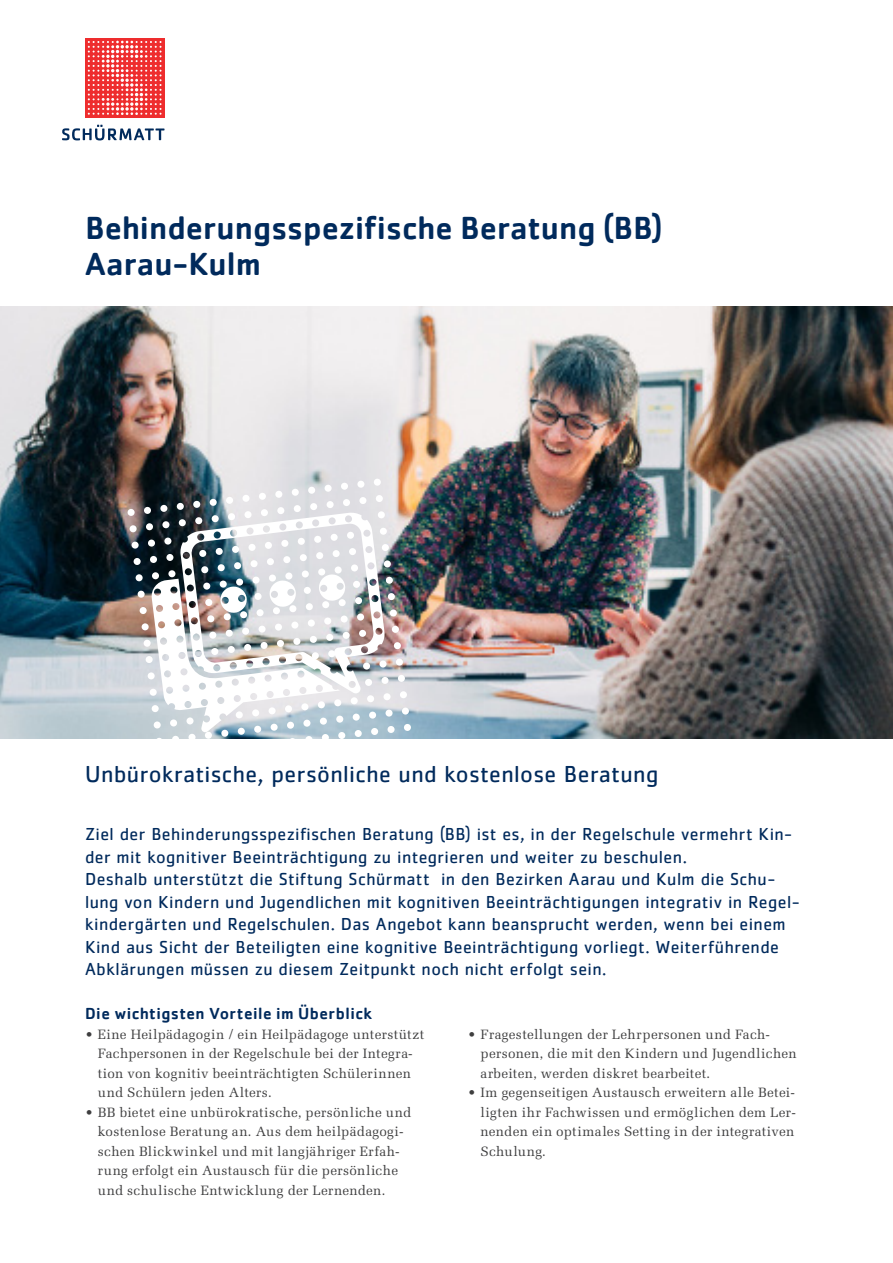
<style>
.page{position:relative;width:893px;height:1263px;background:#fff}
.page>*{position:absolute;margin:0;border:0;box-sizing:border-box;transform-origin:0 0}
.t1{font:500 33px "Cachet";color:#002a5c}
.t2{font:24px "Cachet Std";letter-spacing:.015em;color:#002a5c}
.Lauf{font:18px/22.5px "Cachet Std";letter-spacing:.02em;color:#002a5c}
.Lauf-2{font:500 16.5px "Cachet";letter-spacing:.03em;color:#002a5c}
.t3{font:13.5px/19.5px "Melior LT Std";letter-spacing:.025em;color:#3e3e3f}
</style>
<div class="page">
<img style="left:0;top:306px;width:893px;height:432px">
<svg style="left:62px;top:125px;width:103px;height:15px"></svg>
<div style="left:85px;top:38px;width:79px;height:79px;background:#ee2d2e"></div>
<svg style="left:88px;top:41px;width:74px;height:74px"></svg>
<div style="left:127px;top:509px;width:8px;height:7px;background:#fff;border-radius:50%"></div>
<div style="left:144px;top:507px;width:7px;height:7px;background:#fff;border-radius:50%"></div>
<div style="left:160px;top:505px;width:8px;height:7px;background:#fff;border-radius:50%"></div>
<div style="left:177px;top:503px;width:7px;height:7px;background:#fff;border-radius:50%"></div>
<div style="left:193px;top:501px;width:7px;height:7px;background:#fff;border-radius:50%"></div>
<div style="left:209px;top:499px;width:8px;height:7px;background:#fff;border-radius:50%"></div>
<div style="left:226px;top:497px;width:7px;height:7px;background:#fff;border-radius:50%"></div>
<div style="left:242px;top:495px;width:8px;height:7px;background:#fff;border-radius:50%"></div>
<div style="left:259px;top:493px;width:7px;height:7px;background:#fff;border-radius:50%"></div>
<div style="left:275px;top:490px;width:8px;height:8px;background:#fff;border-radius:50%"></div>
<div style="left:292px;top:488px;width:7px;height:8px;background:#fff;border-radius:50%"></div>
<div style="left:308px;top:486px;width:7px;height:8px;background:#fff;border-radius:50%"></div>
<div style="left:324px;top:484px;width:8px;height:8px;background:#fff;border-radius:50%"></div>
<div style="left:341px;top:482px;width:7px;height:8px;background:#fff;border-radius:50%"></div>
<div style="left:357px;top:480px;width:8px;height:8px;background:#fff;border-radius:50%"></div>
<div style="left:374px;top:478px;width:7px;height:8px;background:#fff;border-radius:50%"></div>
<div style="left:129px;top:525px;width:8px;height:7px;background:#fff;border-radius:50%"></div>
<div style="left:146px;top:523px;width:7px;height:7px;background:#fff;border-radius:50%"></div>
<div style="left:244px;top:511px;width:8px;height:7px;background:#f5f5f5;border-radius:50%"></div>
<div style="left:261px;top:509px;width:7px;height:7px;background:#fff;border-radius:50%"></div>
<div style="left:277px;top:507px;width:8px;height:7px;background:#fff;border-radius:50%"></div>
<div style="left:294px;top:505px;width:7px;height:7px;background:#fff;border-radius:50%"></div>
<div style="left:310px;top:503px;width:7px;height:7px;background:#fff;border-radius:50%"></div>
<div style="left:326px;top:501px;width:8px;height:7px;background:#fff;border-radius:50%"></div>
<div style="left:343px;top:499px;width:7px;height:7px;background:#fff;border-radius:50%"></div>
<div style="left:359px;top:497px;width:8px;height:7px;background:#fff;border-radius:50%"></div>
<div style="left:376px;top:495px;width:7px;height:7px;background:#fff;border-radius:50%"></div>
<div style="left:131px;top:541px;width:8px;height:8px;background:#fff;border-radius:50%"></div>
<svg style="left:148px;top:539px;width:7px;height:8px"></svg>
<div style="left:378px;top:511px;width:7px;height:8px;background:#f1f1f2;border-radius:50%"></div>
<div style="left:133px;top:558px;width:8px;height:7px;background:#fff;border-radius:50%"></div>
<div style="left:135px;top:574px;width:8px;height:7px;background:#fff;border-radius:50%"></div>
<div style="left:382px;top:544px;width:7px;height:7px;background:#fff;border-radius:50%"></div>
<svg style="left:137px;top:590px;width:8px;height:8px"></svg>
<div style="left:384px;top:560px;width:7px;height:8px;background:#fff;border-radius:50%"></div>
<div style="left:139px;top:607px;width:8px;height:7px;background:#fff;border-radius:50%"></div>
<div style="left:386px;top:577px;width:7px;height:7px;background:#fff;border-radius:50%"></div>
<svg style="left:141px;top:623px;width:8px;height:8px"></svg>
<div style="left:388px;top:593px;width:7px;height:7px;background:#fff;border-radius:50%"></div>
<div style="left:143px;top:639px;width:8px;height:8px;background:#fff;border-radius:50%"></div>
<div style="left:390px;top:609px;width:7px;height:8px;background:#fff;border-radius:50%"></div>
<div style="left:145px;top:656px;width:8px;height:7px;background:#fff;border-radius:50%"></div>
<div style="left:392px;top:626px;width:7px;height:7px;background:#fff;border-radius:50%"></div>
<div style="left:147px;top:672px;width:8px;height:8px;background:#fff;border-radius:50%"></div>
<div style="left:394px;top:642px;width:7px;height:7px;background:#fff;border-radius:50%"></div>
<div style="left:396px;top:658px;width:7px;height:8px;background:#fff;border-radius:50%"></div>
<div style="left:381px;top:677px;width:8px;height:7px;background:#fff;border-radius:50%"></div>
<div style="left:398px;top:675px;width:7px;height:7px;background:#fff;border-radius:50%"></div>
<img style="left:151px;top:512px;width:234px;height:222px">
<div style="left:236px;top:711px;width:7px;height:8px;background:#fff;border-radius:50%"></div>
<div style="left:252px;top:709px;width:7px;height:8px;background:#fff;border-radius:50%"></div>
<div style="left:268px;top:707px;width:8px;height:8px;background:#fff;border-radius:50%"></div>
<div style="left:285px;top:705px;width:7px;height:8px;background:#fff;border-radius:50%"></div>
<div style="left:301px;top:703px;width:8px;height:7px;background:#fff;border-radius:50%"></div>
<div style="left:318px;top:701px;width:7px;height:7px;background:#fff;border-radius:50%"></div>
<div style="left:334px;top:699px;width:7px;height:7px;background:#fff;border-radius:50%"></div>
<div style="left:350px;top:697px;width:8px;height:7px;background:#fff;border-radius:50%"></div>
<div style="left:367px;top:695px;width:7px;height:7px;background:#fff;border-radius:50%"></div>
<div style="left:383px;top:693px;width:8px;height:7px;background:#fff;border-radius:50%"></div>
<div style="left:400px;top:691px;width:7px;height:7px;background:#fff;border-radius:50%"></div>
<div style="left:172px;top:735px;width:7px;height:8px;background:#fff;border-radius:50%"></div>
<div style="left:188px;top:733px;width:8px;height:8px;background:#fff;border-radius:50%"></div>
<div style="left:205px;top:731px;width:7px;height:8px;background:#fff;border-radius:50%"></div>
<svg style="left:221px;top:729px;width:8px;height:8px"></svg>
<div style="left:238px;top:727px;width:7px;height:8px;background:#fff;border-radius:50%"></div>
<div style="left:254px;top:725px;width:7px;height:8px;background:#fff;border-radius:50%"></div>
<div style="left:270px;top:723px;width:8px;height:8px;background:#fff;border-radius:50%"></div>
<div style="left:287px;top:721px;width:7px;height:8px;background:#fff;border-radius:50%"></div>
<div style="left:303px;top:719px;width:8px;height:8px;background:#fff;border-radius:50%"></div>
<div style="left:320px;top:717px;width:7px;height:8px;background:#fff;border-radius:50%"></div>
<div style="left:336px;top:715px;width:7px;height:8px;background:#fff;border-radius:50%"></div>
<div style="left:352px;top:713px;width:8px;height:8px;background:#fff;border-radius:50%"></div>
<div style="left:369px;top:711px;width:7px;height:8px;background:#fff;border-radius:50%"></div>
<div style="left:385px;top:709px;width:8px;height:8px;background:#fff;border-radius:50%"></div>
<div style="left:402px;top:707px;width:7px;height:8px;background:#fff;border-radius:50%"></div>
<div style="left:305px;top:736px;width:8px;height:7px;background:#fff;border-radius:50%"></div>
<div style="left:322px;top:734px;width:7px;height:7px;background:#fff;border-radius:50%"></div>
<div style="left:338px;top:732px;width:7px;height:7px;background:#fff;border-radius:50%"></div>
<div style="left:354px;top:730px;width:8px;height:7px;background:#fff;border-radius:50%"></div>
<div style="left:371px;top:728px;width:7px;height:7px;background:#fff;border-radius:50%"></div>
<div style="left:387px;top:726px;width:8px;height:7px;background:#fff;border-radius:50%"></div>
<div style="left:404px;top:724px;width:7px;height:7px;background:#fff;border-radius:50%"></div>
<p class="t1" style="left:85px;top:208px;width:579px">Behinderungsspezifische Beratung (BB)</p>
<p class="t1" style="left:85px;top:244px;width:177px">Aarau-Kulm</p>
<p class="t2" style="left:85px;top:760px;width:575px">Unbürokratische, persönliche und kostenlose Beratung</p>
<p class="Lauf" style="left:85px;top:823px;width:709px">Ziel der Behinderungsspezifischen Beratung (BB) ist es, in der Regelschule vermehrt Kin&shy;der mit kognitiver Beeinträchtigung zu integrieren und weiter zu beschulen.</p>
<p class="Lauf" style="left:85px;top:868px;width:716px">Deshalb unterstützt die Stiftung Schürmatt in den Bezirken Aarau und Kulm die Schu&shy;lung von Kindern und Jugendlichen mit kognitiven Beeinträchtigungen integrativ in Regel&shy;kindergärten und Regelschulen. Das Angebot kann beansprucht werden, wenn bei einem Kind aus Sicht der Beteiligten eine kognitive Beeinträchtigung vorliegt. Weiterführende Abklärungen müssen zu diesem Zeitpunkt noch nicht erfolgt sein.</p>
<p class="Lauf-2" style="left:85px;top:1004px;width:288px">Die wichtigsten Vorteile im Überblick</p>
<p class="t3" style="left:98px;top:1024px;width:328px;text-indent:-13px">• Eine Heilpädagogin / ein Heilpädagoge unterstützt Fachpersonen in der Regelschule bei der Integra&shy;tion von kognitiv beeinträchtigten Schülerinnen und Schülern jeden Alters.</p>
<p class="t3" style="left:98px;top:1102px;width:315px;text-indent:-13px">• BB bietet eine unbürokratische, persönliche und kostenlose Beratung an. Aus dem heilpädagogi&shy;schen Blickwinkel und mit langjähriger Erfah&shy;rung erfolgt ein Austausch für die persönliche und schulische Entwicklung der Lernenden.</p>
<p class="t3" style="left:480px;top:1024px;width:318px;text-indent:-13px">• Fragestellungen der Lehrpersonen und Fach&shy;personen, die mit den Kindern und Jugendlichen arbeiten, werden diskret bearbeitet.</p>
<p class="t3" style="left:480px;top:1083px;width:317px;text-align:justify;text-indent:-13px">• Im gegenseitigen Austausch erweitern alle Betei&shy;ligten ihr Fachwissen und ermöglichen dem Ler&shy;nenden ein optimales Setting in der integrativen Schulung.</p>
</div>
